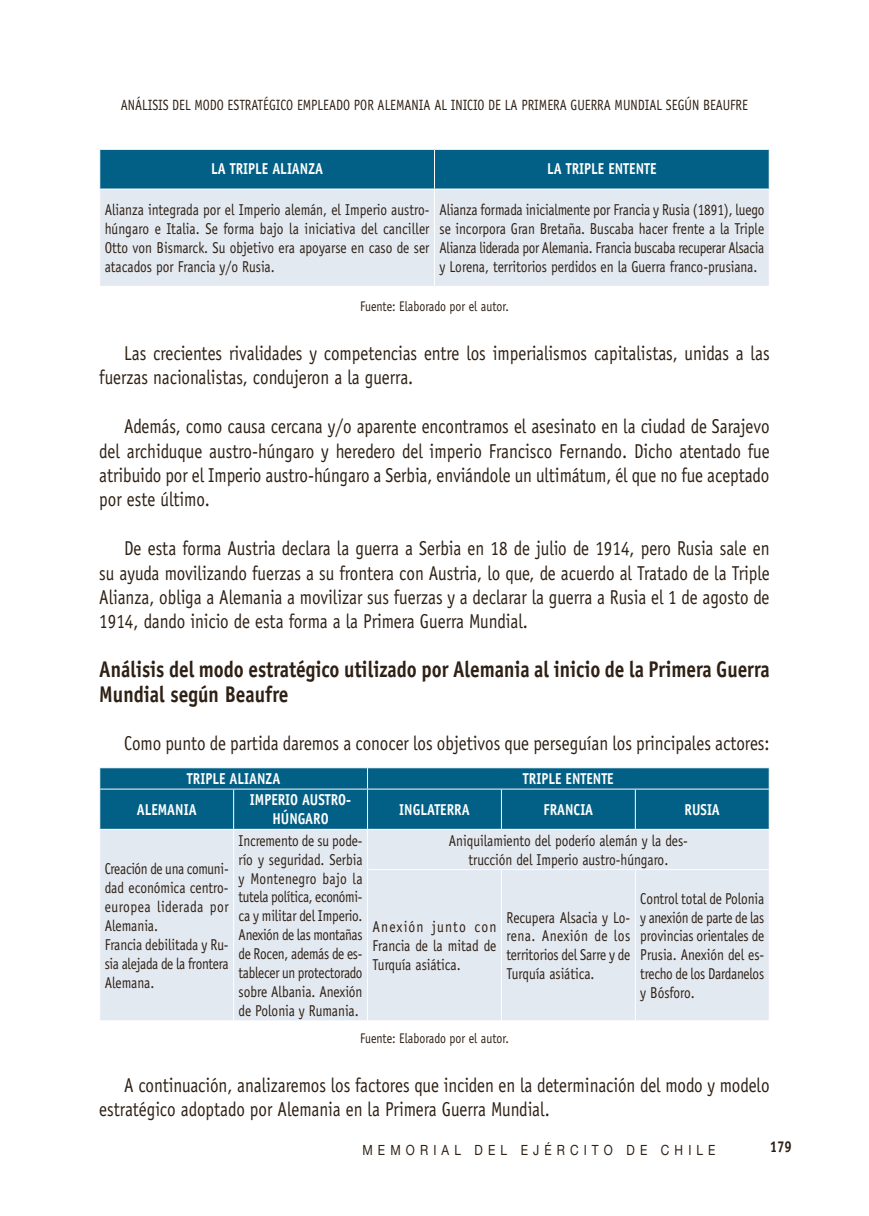
<style>
.page{position:relative;width:869px;height:1216px;background:#fff}
.page>*{position:absolute;margin:0;border:0;box-sizing:border-box;transform-origin:0 0}
.t1{font:700 22.75px/24.3px "Officina Sans Std";color:#2e2014;scale:.85 1}
.t2{font:20.12px/24.3px "Officina Sans Std";color:#2e2014;scale:.85 1}
.t3{font:15.75px/18.9px "Officina Sans Std";color:#2e2014;text-align:justify;scale:.85 1}
.t4{font:15.75px/18.9px "Officina Sans Std";color:#2e2014;text-align:justify;scale:.84 1}
.t5{font:700 15.75px/18.9px "Officina Sans Std";color:#fff;text-align:center;scale:.85 1}
.t6{font:15.75px/18.9px "Officina Sans Std";color:#2e2014;text-align:justify;scale:.87 1}
.t7{font:700 15.75px "Officina Sans Std";color:#2e2014;scale:.85 1}
.t8{font:14.88px "Officina Sans Std";color:#2e2014;scale:.85 1}
.t9{font:14px "Officina Sans Std";color:#2e2014;scale:.85 1}
.t10{font:14px "Helvetica Neue";letter-spacing:.43em;color:#2e2014;scale:.85 1}
</style>
<div class="page">
<div style="left:100px;top:150px;width:668px;height:39px;background:#025f85"></div>
<div style="left:100px;top:190px;width:668px;height:96px;background:#e3e9f1"></div>
<hr style="left:434px;top:150px;width:1px;height:39px;background:#fff">
<hr style="left:434px;top:189px;width:1px;height:97px;background:#fff">
<div style="left:100px;top:829px;width:668px;height:191px;background:#e3e9f1"></div>
<div style="left:99px;top:767px;width:670px;height:61px;background:#025f85"></div>
<hr style="left:99px;top:788px;width:134px;height:1px;background:#fff">
<hr style="left:99px;top:789px;width:1px;height:39px;background:#fff">
<hr style="left:233px;top:788px;width:134px;height:1px;background:#fff">
<hr style="left:233px;top:789px;width:1px;height:39px;background:#fff">
<hr style="left:367px;top:788px;width:134px;height:1px;background:#fff">
<hr style="left:367px;top:789px;width:1px;height:39px;background:#fff">
<hr style="left:501px;top:788px;width:134px;height:1px;background:#fff">
<hr style="left:500px;top:789px;width:1px;height:39px;background:#fff">
<hr style="left:635px;top:788px;width:134px;height:1px;background:#fff">
<hr style="left:634px;top:789px;width:1px;height:39px;background:#fff">
<hr style="left:768px;top:789px;width:1px;height:39px;background:#fff">
<hr style="left:233px;top:829px;width:1px;height:40px;background:#fff">
<hr style="left:233px;top:869px;width:1px;height:151px;background:#fff">
<hr style="left:367px;top:829px;width:1px;height:40px;background:#fff">
<hr style="left:367px;top:869px;width:134px;height:1px;background:#fff">
<hr style="left:367px;top:870px;width:1px;height:150px;background:#fff">
<hr style="left:501px;top:869px;width:134px;height:1px;background:#fff">
<hr style="left:500px;top:870px;width:1px;height:150px;background:#fff">
<hr style="left:635px;top:869px;width:134px;height:1px;background:#fff">
<hr style="left:634px;top:870px;width:1px;height:150px;background:#fff">
<p class="t8" style="left:121px;top:96px;width:739px">ANÁLISIS DEL MODO ESTRATÉGICO EMPLEADO POR ALEMANIA AL INICIO DE LA PRIMERA GUERRA MUNDIAL SEGÚN BEAUFRE</p>
<p class="t5" style="left:211px;top:159px;width:133px">LA TRIPLE ALIANZA</p>
<p class="t5" style="left:547px;top:159px;width:130px">LA TRIPLE ENTENTE</p>
<p class="t3" style="left:105px;top:200px;width:383px">Alianza integrada por el Imperio alemán, el Imperio austro&shy;húngaro e Italia. Se forma bajo la iniciativa del canciller Otto von Bismarck. Su objetivo era apoyarse en caso de ser atacados por Francia y/o Rusia.</p>
<p class="t4" style="left:439px;top:200px;width:388px">Alianza formada inicialmente por Francia y Rusia (1891), luego se incorpora Gran Bretaña. Buscaba hacer frente a la Triple Alianza liderada por Alemania. Francia buscaba recuperar Alsacia y Lorena, territorios perdidos en la Guerra franco-prusiana.</p>
<p class="t9" style="left:360px;top:298px;width:177px">Fuente: Elaborado por el autor.</p>
<p class="t2" style="left:99px;top:341px;width:789px;text-indent:25px">Las crecientes rivalidades y competencias entre los imperialismos capitalistas, unidas a las fuerzas nacionalistas, condujeron a la guerra.</p>
<p class="t2" style="left:99px;top:414px;width:789px;text-align:justify;text-indent:25px">Además, como causa cercana y/o aparente encontramos el asesinato en la ciudad de Sarajevo del archiduque austro-húngaro y heredero del imperio Francisco Fernando. Dicho atentado fue atribuido por el Imperio austro-húngaro a Serbia, enviándole un ultimátum, él que no fue aceptado por este último.</p>
<p class="t2" style="left:99px;top:536px;width:789px;text-align:justify;text-indent:25px">De esta forma Austria declara la guerra a Serbia en 18 de julio de 1914, pero Rusia sale en su ayuda movilizando fuerzas a su frontera con Austria, lo que, de acuerdo al Tratado de la Triple Alianza, obliga a Alemania a movilizar sus fuerzas y a declarar la guerra a Rusia el 1 de agosto de 1914, dando inicio de esta forma a la Primera Guerra Mundial.</p>
<p class="t1" style="left:99px;top:657px;width:789px">Análisis del modo estratégico utilizado por Alemania al inicio de la Primera Guerra<br>Mundial según Beaufre</p>
<p class="t2" style="left:124px;top:731px;width:760px">Como punto de partida daremos a conocer los objetivos que perseguían los principales actores:</p>
<p class="t5" style="left:187px;top:769px;width:111px">TRIPLE ALIANZA</p>
<p class="t5" style="left:522px;top:769px;width:108px">TRIPLE ENTENTE</p>
<p class="t5" style="left:137px;top:800px;width:72px">ALEMANIA</p>
<p class="t5" style="left:250px;top:790px;width:121px">IMPERIO AUSTRO-<br>HÚNGARO</p>
<p class="t5" style="left:399px;top:800px;width:84px">INGLATERRA</p>
<p class="t5" style="left:543px;top:800px;width:60px">FRANCIA</p>
<p class="t5" style="left:684px;top:800px;width:43px">RUSIA</p>
<p class="t4" style="left:105px;top:859px;width:149px;text-align:left">Creación de una comuni&shy;dad económica centro&shy;europea liderada por<br>Alemania.<br>Francia debilitada y Ru&shy;sia alejada de la frontera<br>Alemana.</p>
<p class="t3" style="left:238px;top:831px;width:147px">Incremento de su pode&shy;río y seguridad. Serbia y Montenegro bajo la tutela política, económi&shy;ca y militar del Imperio.<br>Anexión de las montañas de Rocen, además de es&shy;tablecer un protectorado sobre Albania. Anexión de Polonia y Rumania.</p>
<p class="t3" style="left:448px;top:831px;width:283px;text-align:center">Aniquilamiento del poderío alemán y la des&shy;trucción del Imperio austro-húngaro.</p>
<p class="t3" style="left:640px;top:888px;width:147px">Control total de Polonia y anexión de parte de las provincias orientales de Prusia. Anexión del es&shy;trecho de los Dardanelos y Bósforo.</p>
<p class="t6" style="left:372px;top:917px;width:144px">Anexión junto con Francia de la mitad de Turquía asiática.</p>
<p class="t3" style="left:506px;top:907px;width:147px">Recupera Alsacia y Lo&shy;rena. Anexión de los territorios del Sarre y de Turquía asiática.</p>
<p class="t9" style="left:360px;top:1030px;width:177px">Fuente: Elaborado por el autor.</p>
<p class="t2" style="left:99px;top:1072px;width:789px;text-indent:25px">A continuación, analizaremos los factores que inciden en la determinación del modo y modelo estratégico adoptado por Alemania en la Primera Guerra Mundial.</p>
<p class="t10" style="left:362px;top:1139px;width:416px">MEMORIAL DEL EJÉRCITO DE CHILE</p>
<p class="t7" style="left:769px;top:1136px;width:28px">179</p>
</div>
